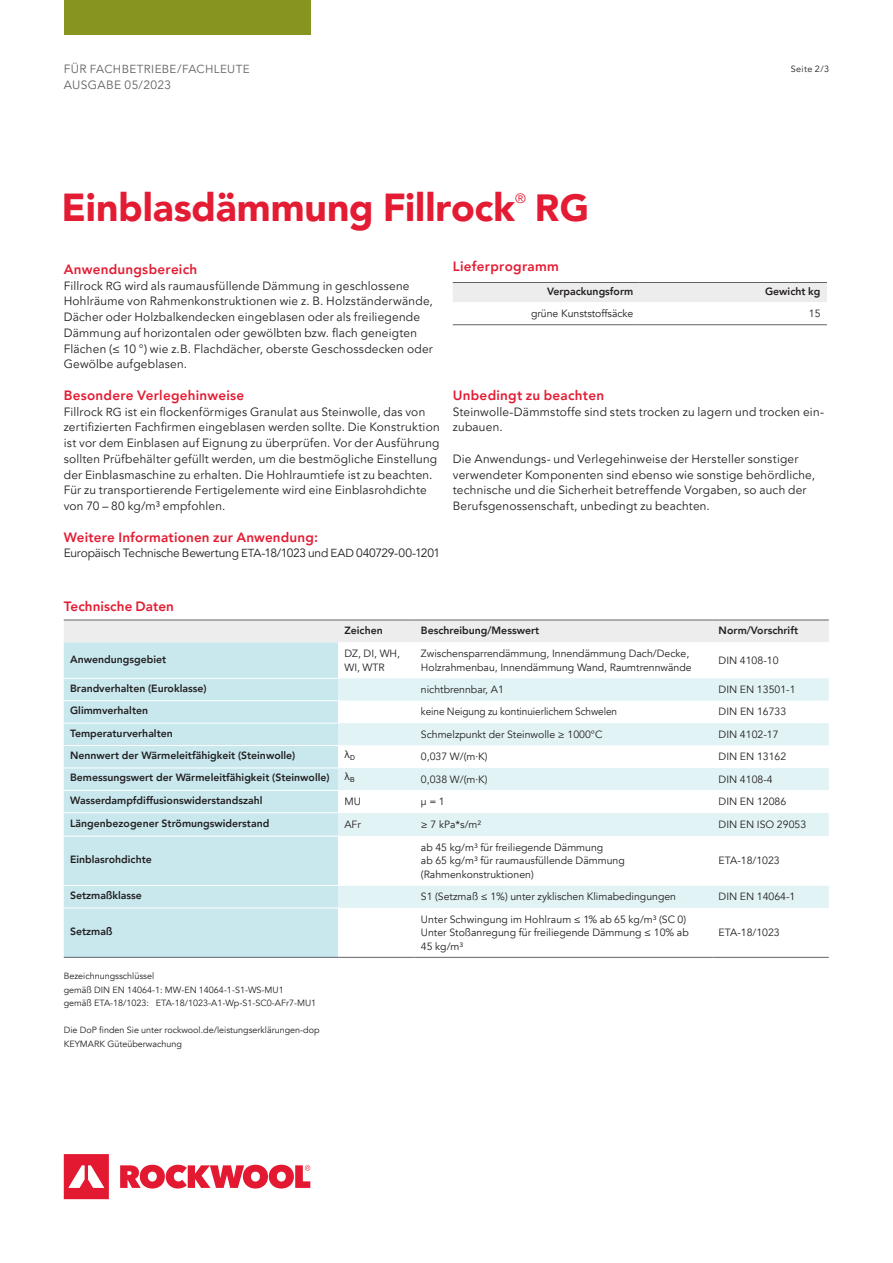
<style>
.page{position:relative;width:893px;height:1263px;background:#fff}
.page>*{position:absolute;margin:0;border:0;box-sizing:border-box;transform-origin:0 0}
.t1{font:900 39px "Avenir LT Pro";color:#e31c33}
.t2{font:900 37.8px "Avenir LT Pro";color:#e31c33}
.t3{font:800 13.5px "Avenir LT Pro";letter-spacing:.02em;color:#e31c33}
.t4{font:13.5px "Avenir LT Pro";color:#e31c33}
.t5{font:12px/15.8px "Avenir LT Pro";letter-spacing:.015em;color:#231f20}
.t6{font:12px "Avenir LT Pro";letter-spacing:-.02em;color:#231f20}
.t7{font:12px "Avenir LT Pro";letter-spacing:.03em;color:#636366}
.t8{font:11.7px "Avenir LT Pro";letter-spacing:.03em;color:#636366}
.t9{font:10.5px/13.5px "Avenir";color:#231f20}
.t10{font:800 10.5px "Avenir LT Pro";color:#231f20}
.t11{font:10.5px "Avenir";color:#231f20;scale:.96 1}
.t12{font:10.5px "Olympia";color:#231f20}
.t13{font:9px/13.5px "Avenir";color:#231f20}
.t14{font:9px "Avenir LT Pro";letter-spacing:.045em;color:#231f20}
.s1{font-size:12px}
.s2{font-size:11.7px}
.s3{font-family:"Avenir LT Pro"}
</style>
<div class="page">
<div style="left:64px;top:0;width:246px;height:34px;background:#87941f"></div>
<svg style="left:64px;top:1154px;width:246px;height:45px"></svg>
<div style="left:453px;top:283px;width:374px;height:19px;background:#ededee"></div>
<hr style="left:453px;top:282px;width:187px;height:1px;background:#636366">
<hr style="left:640px;top:282px;width:187px;height:1px;background:#636366">
<hr style="left:453px;top:324px;width:187px;height:1px;background:#636366">
<hr style="left:640px;top:324px;width:187px;height:1px;background:#636366">
<div style="left:64px;top:621px;width:765px;height:21px;background:#ededee"></div>
<div style="left:64px;top:642px;width:274px;height:315px;background:#c8e8ee"></div>
<svg style="left:338px;top:678px;width:491px;height:23px;fill:#e2f3f6"></svg>
<svg style="left:338px;top:723px;width:491px;height:234px"></svg>
<hr style="left:64px;top:678px;width:274px;height:1px;background:#fff">
<hr style="left:64px;top:700px;width:274px;height:1px;background:#fff">
<hr style="left:64px;top:723px;width:274px;height:1px;background:#fff">
<hr style="left:64px;top:745px;width:274px;height:1px;background:#fff">
<hr style="left:64px;top:767px;width:274px;height:1px;background:#fff">
<hr style="left:64px;top:790px;width:274px;height:1px;background:#fff">
<hr style="left:64px;top:812px;width:274px;height:1px;background:#fff">
<hr style="left:64px;top:836px;width:274px;height:1px;background:#fff">
<hr style="left:64px;top:885px;width:274px;height:1px;background:#fff">
<hr style="left:64px;top:907px;width:274px;height:1px;background:#fff">
<hr style="left:64px;top:957px;width:274px;height:1px;background:#636366">
<hr style="left:338px;top:957px;width:77px;height:1px;background:#636366">
<hr style="left:415px;top:957px;width:297px;height:1px;background:#636366">
<hr style="left:712px;top:957px;width:117px;height:1px;background:#636366">
<hr style="left:64px;top:620px;width:274px;height:1px;background:#636366">
<hr style="left:338px;top:620px;width:77px;height:1px;background:#636366">
<hr style="left:415px;top:620px;width:297px;height:1px;background:#636366">
<hr style="left:712px;top:620px;width:117px;height:1px;background:#636366">
<p class="t8" style="left:64px;top:62px;width:187px"><span class="s1">FÜR</span> FACHBETRIEBE<span class="s1">/</span>FACHLEUTE</p>
<p class="t7" style="left:64px;top:78px;width:109px">AUSGABE 05/2023</p>
<p class="t14" style="left:791px;top:64px;width:40px">Seite 2/3</p>
<h1 class="t1" style="left:62px;top:184px;width:455px">Einblasdämmung Fillrock</h1>
<p class="t4" style="left:515px;top:190px;width:12px">®</p>
<h2 class="t2" style="left:535px;top:185px;width:56px">RG</h2>
<p class="t3" style="left:64px;top:261px;width:135px">Anwendungsbereich</p>
<p class="t5" style="left:64px;top:278px;width:371px">Fillrock <span class="s2">RG</span> wird als raumausfüllende Dämmung in geschlossene Hohlräume von Rahmenkonstruktionen wie z. B. Holzständerwände, Dächer oder Holzbalkendecken eingeblasen oder als freiliegende Dämmung auf horizontalen oder gewölbten bzw. flach geneigten Flächen (≤ 10 °) wie z.B. Flachdächer, oberste Geschossdecken oder Gewölbe aufgeblasen.</p>
<p class="t3" style="left:64px;top:387px;width:182px">Besondere Verlegehinweise</p>
<p class="t5" style="left:64px;top:404px;width:377px">Fillrock <span class="s2">RG</span> ist ein flockenförmiges Granulat aus Steinwolle, das von zertifizierten Fachfirmen eingeblasen werden sollte. Die Konstruktion ist vor dem Einblasen auf Eignung zu überprüfen. Vor der Ausführung sollten Prüfbehälter gefüllt werden, um die bestmögliche Einstellung der Einblasmaschine zu erhalten. Die Hohlraumtiefe ist zu beachten.<br>Für zu transportierende Fertigelemente wird eine Einblasrohdichte von 70 – 80 kg/m³ empfohlen.</p>
<p class="t3" style="left:64px;top:529px;width:256px">Weitere Informationen zur Anwendung:</p>
<p class="t6" style="left:64px;top:546px;width:378px">Europäisch Technische Bewertung <span class="s2">ETA</span>-18/1023 und <span class="s2">EAD</span> 040729-00-1201</p>
<p class="t3" style="left:453px;top:258px;width:108px">Lieferprogramm</p>
<p class="t10" style="left:547px;top:286px;width:88px">Verpackungsform</p>
<p class="t10" style="left:765px;top:286px;width:57px">Gewicht kg</p>
<p class="t9" style="left:531px;top:307px;width:104px">grüne Kunststoffsäcke</p>
<p class="t9" style="left:809px;top:307px;width:13px">15</p>
<p class="t3" style="left:453px;top:387px;width:153px">Unbedingt zu beachten</p>
<p class="t5" style="left:453px;top:404px;width:373px">Steinwolle-Dämmstoffe sind stets trocken zu lagern und trocken ein&shy;zubauen.</p>
<p class="t5" style="left:453px;top:451px;width:364px">Die Anwendungs- und Verlegehinweise der Hersteller sonstiger verwendeter Komponenten sind ebenso wie sonstige behördliche, technische und die Sicherheit betreffende Vorgaben, so auch der Berufsgenossenschaft, unbedingt zu beachten.</p>
<p class="t3" style="left:64px;top:598px;width:112px">Technische Daten</p>
<p class="t10" style="left:344px;top:624px;width:40px">Zeichen</p>
<p class="t10" style="left:421px;top:624px;width:120px">Beschreibung/Messwert</p>
<p class="t10" style="left:719px;top:624px;width:81px">Norm/Vorschrift</p>
<p class="t10" style="left:70px;top:653px;width:98px">Anwendungsgebiet</p>
<p class="t9" style="left:344px;top:647px;width:57px">DZ, DI, WH,<br>WI, WTR</p>
<p class="t9" style="left:421px;top:647px;width:272px">Zwischensparrendämmung, Innendämmung Dach/Decke,<br>Holzrahmenbau, Innendämmung Wand, Raumtrennwände</p>
<p class="t9" style="left:719px;top:654px;width:61px">DIN 4108-10</p>
<p class="t10" style="left:70px;top:682px;width:138px">Brandverhalten (Euroklasse)</p>
<p class="t9" style="left:421px;top:683px;width:84px">nichtbrennbar, A1</p>
<p class="t9" style="left:719px;top:683px;width:78px">DIN EN 13501-1</p>
<p class="t10" style="left:70px;top:704px;width:80px">Glimmverhalten</p>
<p class="t11" style="left:421px;top:706px;width:206px">keine Neigung zu kontinuierlichem Schwelen</p>
<p class="t9" style="left:719px;top:705px;width:69px">DIN EN 16733</p>
<p class="t10" style="left:70px;top:727px;width:104px">Temperaturverhalten</p>
<p class="t9" style="left:421px;top:728px;width:183px">Schmelzpunkt der Steinwolle ≥ 1000°C</p>
<p class="t9" style="left:719px;top:728px;width:61px">DIN 4102-17</p>
<p class="t10" style="left:70px;top:749px;width:227px">Nennwert der Wärmeleitfähigkeit (Steinwolle)</p>
<p class="t12" style="left:344px;top:748px;width:12px">Ï<sub>D</sub></p>
<p class="t9" style="left:421px;top:750px;width:68px">0,037 W/(m·K)</p>
<p class="t9" style="left:719px;top:750px;width:69px">DIN EN 13162</p>
<p class="t10" style="left:70px;top:771px;width:261px">Bemessungswert der Wärmeleitfähigkeit (Steinwolle)</p>
<p class="t12" style="left:344px;top:770px;width:12px">Ï<sub>B</sub></p>
<p class="t9" style="left:421px;top:772px;width:68px">0,038 W/(m·K)</p>
<p class="t9" style="left:719px;top:772px;width:56px">DIN 4108-4</p>
<p class="t10" style="left:70px;top:794px;width:194px">Wasserdampfdiffusionswiderstandszahl</p>
<p class="t9" style="left:344px;top:795px;width:18px">MU</p>
<p class="t9" style="left:421px;top:795px;width:25px"><span class="s3">μ</span> = 1</p>
<p class="t9" style="left:719px;top:795px;width:69px">DIN EN 12086</p>
<p class="t10" style="left:70px;top:817px;width:201px">Längenbezogener Strömungswiderstand</p>
<p class="t9" style="left:344px;top:818px;width:18px">AFr</p>
<p class="t9" style="left:421px;top:818px;width:62px">≥ 7 kPa*s/m²</p>
<p class="t9" style="left:719px;top:818px;width:89px">DIN EN ISO 29053</p>
<p class="t10" style="left:70px;top:853px;width:83px">Einblasrohdichte</p>
<p class="t9" style="left:421px;top:841px;width:205px">ab 45 kg/m³ für freiliegende Dämmung<br>ab 65 kg/m³ für raumausfüllende Dämmung (Rahmenkonstruktionen)</p>
<p class="t9" style="left:719px;top:854px;width:63px">ETA-18/1023</p>
<p class="t10" style="left:70px;top:889px;width:73px">Setzmaßklasse</p>
<p class="t9" style="left:421px;top:890px;width:257px">S1 (Setzmaß ≤ 1%) unter zyklischen Klimabedingungen</p>
<p class="t9" style="left:719px;top:890px;width:78px">DIN EN 14064-1</p>
<p class="t10" style="left:70px;top:925px;width:44px">Setzmaß</p>
<p class="t9" style="left:421px;top:912px;width:269px">Unter Schwingung im Hohlraum ≤ 1% ab 65 kg/m³ (SC 0)<br>Unter Stoßanregung für freiliegende Dämmung ≤ 10% ab<br>45 kg/m³</p>
<p class="t9" style="left:719px;top:926px;width:63px">ETA-18/1023</p>
<p class="t13" style="left:64px;top:969px;width:254px">Bezeichnungsschlüssel<br>gemäß DIN EN 14064-1: MW-EN 14064-1-S1-WS-MU1<br>gemäß ETA-18/1023: ETA-18/1023-A1-Wp-S1-SC0-AFr7-MU1</p>
<p class="t13" style="left:64px;top:1023px;width:257px">Die DoP finden Sie unter rockwool.de/leistungserklärungen-dop<br>KEYMARK Güteüberwachung</p>
</div>
